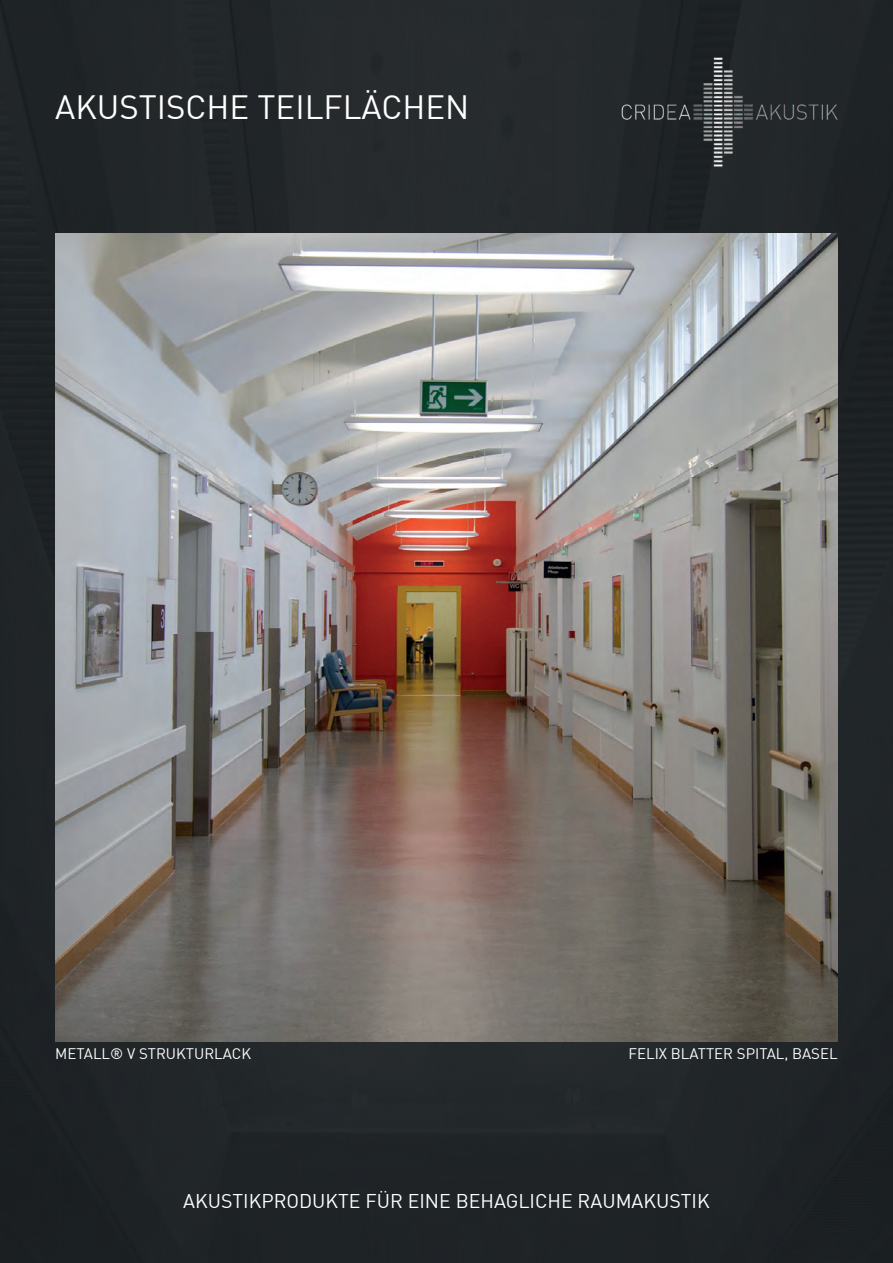
<style>
.page{position:relative;width:893px;height:1263px;background:#202528}
.page>*{position:absolute;margin:0;border:0;box-sizing:border-box;transform-origin:0 0}
.t1{font:33px "DIN Offc";color:#fff}
.t2{font:19.5px "DIN Offc";color:#fff}
.t3{font:15px "DIN Offc";color:#fff}
</style>
<div class="page">
<img style="left:604px;top:57px;width:234px;height:109px">
<img style="left:55px;top:234px;width:783px;height:808px">
<h1 class="t1" style="left:55px;top:86px;width:416px">AKUSTISCHE TEILFLÄCHEN</h1>
<p class="t3" style="left:55px;top:1044px;width:197px">METALL® V STRUKTURLACK</p>
<p class="t3" style="left:628px;top:1044px;width:211px">FELIX BLATTER SPITAL, BASEL</p>
<h2 class="t2" style="left:183px;top:1188px;width:528px">AKUSTIKPRODUKTE FÜR EINE BEHAGLICHE RAUMAKUSTIK</h2>
</div>
